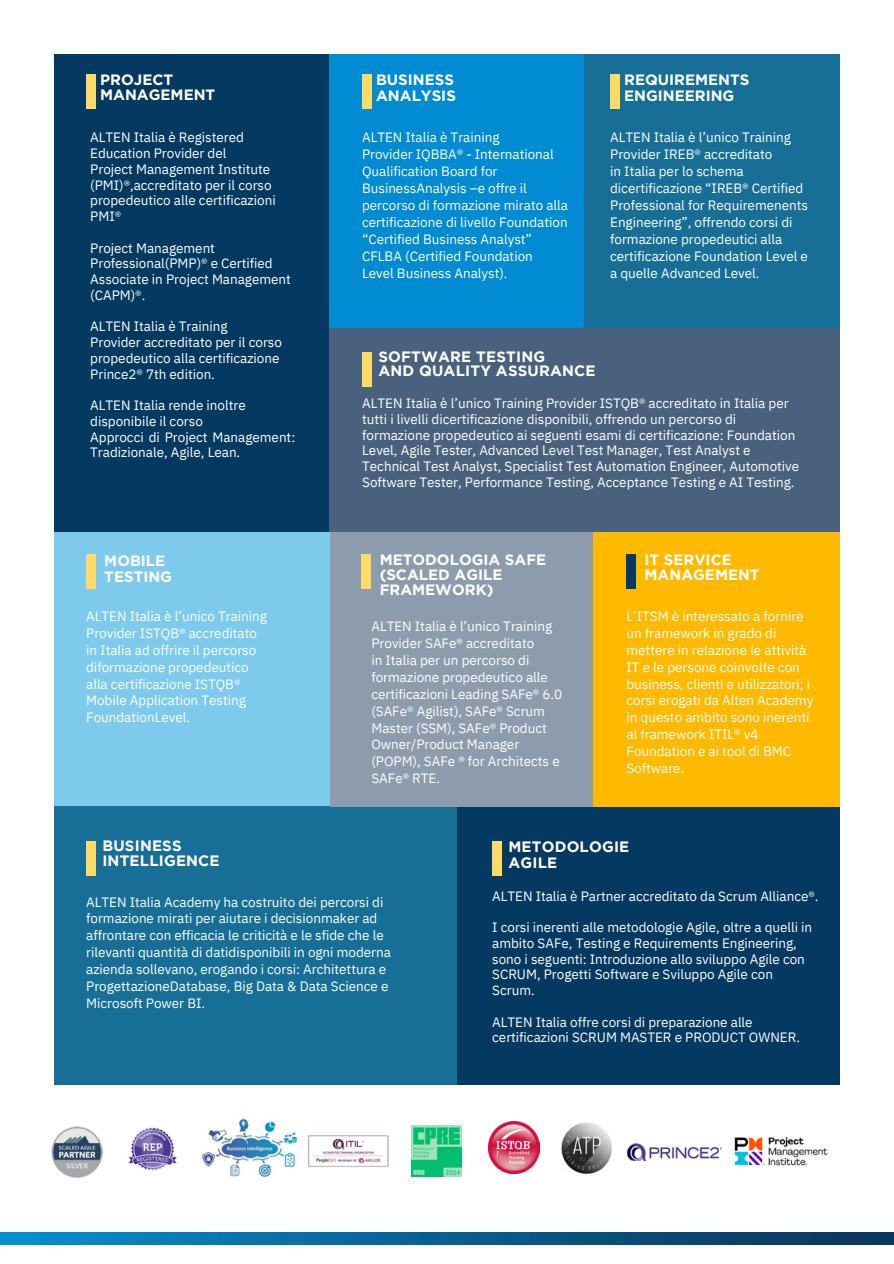
<style>
.page{position:relative;width:894px;height:1264px;background:#fff}
.page>*{position:absolute;margin:0;border:0;box-sizing:border-box;transform-origin:0 0}
.t1{font:700 15px/14.7px "Gotham";color:#fff}
.t2{font:700 15px/14.7px "Gotham";letter-spacing:.015em;color:#fff}
.t3{font:13.5px/16.8px "IBM Plex Sans";letter-spacing:-.005em;color:#fff}
</style>
<div class="page">
<div style="left:54px;top:54px;width:276px;height:478px;background:#043962"></div>
<div style="left:330px;top:327px;width:509px;height:205px;background:#4a617d"></div>
<div style="left:330px;top:54px;width:254px;height:273px;background:#008bd2"></div>
<div style="left:54px;top:532px;width:276px;height:274px;background:#7dcaed"></div>
<div style="left:54px;top:806px;width:403px;height:278px;background:#176f98"></div>
<div style="left:457px;top:806px;width:382px;height:278px;background:#043962"></div>
<div style="left:330px;top:532px;width:263px;height:274px;background:#8d9cad"></div>
<div style="left:593px;top:532px;width:246px;height:274px;background:#ffba00"></div>
<div style="left:584px;top:54px;width:255px;height:273px;background:#176f98"></div>
<div style="left:86px;top:74px;width:9px;height:35px;background:#ffda65"></div>
<div style="left:362px;top:74px;width:9px;height:35px;background:#ffda65"></div>
<div style="left:362px;top:352px;width:9px;height:34px;background:#ffda65"></div>
<div style="left:86px;top:841px;width:9px;height:35px;background:#ffda65"></div>
<div style="left:492px;top:841px;width:9px;height:35px;background:#ffda65"></div>
<div style="left:86px;top:554px;width:9px;height:35px;background:#ffda65"></div>
<div style="left:361px;top:554px;width:9px;height:35px;background:#ffda65"></div>
<div style="left:626px;top:554px;width:9px;height:35px;background:#043962"></div>
<div style="left:610px;top:74px;width:9px;height:35px;background:#ffda65"></div>
<img style="left:0;top:1232px;width:893px;height:11px">
<img style="left:201px;top:1118px;width:97px;height:59px">
<img style="left:734px;top:1137px;width:94px;height:29px">
<img style="left:488px;top:1121px;width:51px;height:52px">
<img style="left:561px;top:1122px;width:51px;height:51px">
<img style="left:308px;top:1135px;width:80px;height:32px">
<img style="left:627px;top:1143px;width:94px;height:17px">
<img style="left:128px;top:1127px;width:49px;height:44px">
<img style="left:52px;top:1126px;width:50px;height:50px">
<img style="left:411px;top:1125px;width:50px;height:51px">
<p class="t1" style="left:100px;top:72px;width:116px">PROJECT<br>MANAGEMENT</p>
<p class="t1" style="left:376px;top:72px;width:81px;line-height:15.8px">BUSINESS<br>ANALYSIS</p>
<p class="t1" style="left:624px;top:72px;width:127px;line-height:15.8px">REQUIREMENTS<br>ENGINEERING</p>
<p class="t3" style="left:90px;top:129px;width:155px;line-height:15.8px">ALTEN Italia è Registered<br>Education Provider del</p>
<p class="t3" style="left:90px;top:161px;width:187px;line-height:15.8px">Project Management Institute (PMI)®,accreditato per il corso propedeutico alle certificazioni<br>PMI®</p>
<p class="t3" style="left:90px;top:240px;width:202px;line-height:15.8px">Project Management<br>Professional(PMP)® e Certified<br>Associate in Project Management (CAPM)®.</p>
<p class="t3" style="left:90px;top:318px;width:139px">ALTEN Italia è Training</p>
<h1 class="t3" style="left:90px;top:334px;width:193px;line-height:15.8px">Provider accreditato per il corso propedeutico alla certificazione<br>Prince2® 7th edition.</h1>
<p class="t3" style="left:90px;top:397px;width:157px;line-height:15.8px">ALTEN Italia rende inoltre disponibile il corso</p>
<h1 class="t3" style="left:90px;top:429px;width:206px;line-height:15.8px">Approcci di Project Management:<br>Tradizionale, Agile, Lean.</h1>
<p class="t3" style="left:362px;top:129px;width:139px">ALTEN Italia è Training</p>
<h1 class="t3" style="left:362px;top:146px;width:207px">Provider IQBBA® - International<br>Qualification Board for<br>BusinessAnalysis –e offre il percorso di formazione mirato alla certificazione di livello Foundation “Certified Business Analyst”<br>CFLBA (Certified Foundation</h1>
<p class="t3" style="left:362px;top:264px;width:147px">Level Business Analyst).</p>
<h1 class="t3" style="left:610px;top:129px;width:182px">ALTEN Italia è l’unico Training<br>Provider IREB® accreditato</h1>
<p class="t3" style="left:610px;top:163px;width:199px">in Italia per lo schema dicertificazione “IREB® Certified<br>Professional for Requiremenents<br>Engineering”, offrendo corsi di formazione propedeutici alla certificazione Foundation Level e a quelle Advanced Level.</p>
<p class="t2" style="left:378px;top:350px;width:219px">SOFTWARE TESTING<br>AND QUALITY ASSURANCE</p>
<p class="t3" style="left:362px;top:395px;width:438px;line-height:15.8px">ALTEN Italia è l’unico Training Provider ISTQB® accreditato in Italia per tutti i livelli dicertificazione disponibili, offrendo un percorso di formazione propedeutico ai seguenti esami di certificazione: Foundation Level, Agile Tester, Advanced Level Test Manager, Test Analyst e Technical Test Analyst, Specialist Test Automation Engineer, Automotive Software Tester, Performance Testing, Acceptance Testing e AI Testing.</p>
<h1 class="t1" style="left:104px;top:553px;width:69px;line-height:15.8px">MOBILE<br>TESTING</h1>
<p class="t1" style="left:379px;top:552px;width:168px">METODOLOGIA SAFE (SCALED AGILE<br>FRAMEWORK)</p>
<p class="t1" style="left:644px;top:552px;width:116px">IT SERVICE<br>MANAGEMENT</p>
<h1 class="t3" style="left:86px;top:607px;width:182px">ALTEN Italia è l’unico Training<br>Provider ISTQB® accreditato in Italia ad offrire il percorso diformazione propedeutico</h1>
<p class="t3" style="left:86px;top:675px;width:161px">alla certificazione ISTQB®<br>Mobile Application Testing<br>FoundationLevel.</p>
<p class="t3" style="left:371px;top:617px;width:182px">ALTEN Italia è l’unico Training<br>Provider SAFe® accreditato</p>
<h1 class="t3" style="left:371px;top:651px;width:192px">in Italia per un percorso di formazione propedeutico alle certificazioni Leading SAFe® 6.0 (SAFe® Agilist), SAFe® Scrum<br>Master (SSM), SAFe® Product<br>Owner/Product Manager (POPM), SAFe ® for Architects e<br>SAFe® RTE.</h1>
<h1 class="t3" style="left:626px;top:607px;width:188px">L’ITSM è interessato a fornire un framework in grado di mettere in relazione le attività<br>IT e le persone coinvolte con business, clienti e utilizzatori; i corsi erogati da Alten Academy in questo ambito sono inerenti al framework ITIL® v4<br>Foundation e ai tool di BMC<br>Software.</h1>
<p class="t2" style="left:102px;top:839px;width:119px">BUSINESS<br>INTELLIGENCE</p>
<h1 class="t2" style="left:508px;top:840px;width:122px;line-height:15.8px">METODOLOGIE<br>AGILE</h1>
<p class="t3" style="left:86px;top:893px;width:306px">ALTEN Italia Academy ha costruito dei percorsi di formazione mirati per aiutare i decisionmaker ad affrontare con efficacia le criticità e le sfide che le rilevanti quantità di datidisponibili in ogni moderna azienda sollevano, erogando i corsi: Architettura e ProgettazioneDatabase, Big Data &amp; Data Science e Microsoft Power BI.</p>
<p class="t3" style="left:492px;top:887px;width:328px">ALTEN Italia è Partner accreditato da Scrum Alliance®.</p>
<p class="t3" style="left:492px;top:919px;width:321px;line-height:15.8px">I corsi inerenti alle metodologie Agile, oltre a quelli in ambito SAFe, Testing e Requirements Engineering, sono i seguenti: Introduzione allo sviluppo Agile con SCRUM, Progetti Software e Sviluppo Agile con</p>
<p class="t3" style="left:492px;top:981px;width:44px">Scrum.</p>
<p class="t3" style="left:492px;top:1013px;width:262px">ALTEN Italia offre corsi di preparazione alle</p>
<p class="t3" style="left:492px;top:1028px;width:309px">certificazioni SCRUM MASTER e PRODUCT OWNER.</p>
</div>
